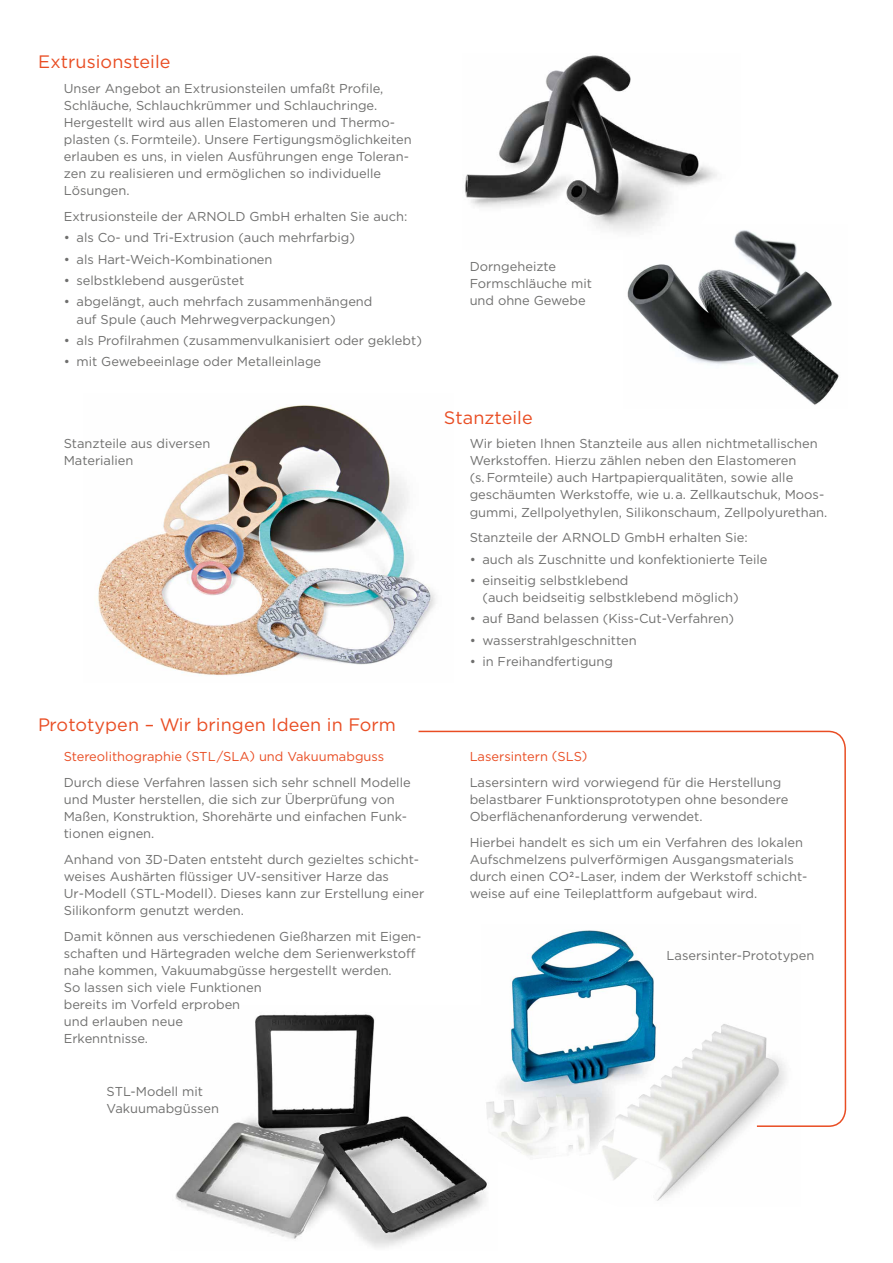
<style>
.page{position:relative;width:893px;height:1263px;background:#fff}
.page>*{position:absolute;margin:0;border:0;box-sizing:border-box;transform-origin:0 0}
.t1{font:18px "Gotham";letter-spacing:.005em;color:#e94d23}
.t2{font:12.9px/17.1px "Gotham";color:#6f6f6e}
.t3{font:12.9px "Gotham";color:#e94d23}
</style>
<div class="page">
<img style="left:98px;top:405px;width:319px;height:271px">
<img style="left:175px;top:1014px;width:242px;height:234px">
<svg style="left:417px;top:55px;width:430px;height:1182px"></svg>
<h1 class="t1" style="left:38px;top:52px;width:134px">Extrusionsteile</h1>
<p class="t2" style="left:64px;top:79px;width:350px">Unser Angebot an Extrusionsteilen umfaßt Profile, Schläuche, Schlauchkrümmer und Schlauchringe.<br>Hergestellt wird aus allen Elastomeren und Thermo&shy;plasten (s. Formteile). Unsere Fertigungsmöglichkeiten erlauben es uns, in vielen Ausführungen enge Toleran&shy;zen zu realisieren und ermöglichen so individuelle Lösungen.</p>
<p class="t2" style="left:64px;top:208px;width:345px">Extrusionsteile der ARNOLD GmbH erhalten Sie auch:</p>
<p class="t2" style="left:64px;top:229px;width:293px">• als Co- und Tri-Extrusion (auch mehrfarbig)</p>
<p class="t2" style="left:64px;top:250px;width:210px">• als Hart-Weich-Kombinationen</p>
<p class="t2" style="left:64px;top:272px;width:182px">• selbstklebend ausgerüstet</p>
<p class="t2" style="left:77px;top:293px;width:297px;text-indent:-13px">• abgelängt, auch mehrfach zusammenhängend auf Spule (auch Mehrwegverpackungen)</p>
<p class="t2" style="left:64px;top:332px;width:360px">• als Profilrahmen (zusammenvulkanisiert oder geklebt)</p>
<p class="t2" style="left:64px;top:353px;width:259px">• mit Gewebeeinlage oder Metalleinlage</p>
<p class="t2" style="left:64px;top:435px;width:148px">Stanzteile aus diversen<br>Materialien</p>
<h1 class="t1" style="left:38px;top:715px;width:359px">Prototypen – Wir bringen Ideen in Form</h1>
<p class="t3" style="left:64px;top:749px;width:322px">Stereolithographie (STL/SLA) und Vakuumabguss</p>
<p class="t2" style="left:64px;top:773px;width:348px">Durch diese Verfahren lassen sich sehr schnell Modelle und Muster herstellen, die sich zur Überprüfung von Maßen, Konstruktion, Shorehärte und einfachen Funk&shy;tionen eignen.</p>
<p class="t2" style="left:64px;top:850px;width:362px">Anhand von 3D-Daten entsteht durch gezieltes schicht&shy;weises Aushärten flüssiger UV-sensitiver Harze das Ur-Modell (STL-Modell). Dieses kann zur Erstellung einer Silikonform genutzt werden.</p>
<p class="t2" style="left:64px;top:927px;width:359px">Damit können aus verschiedenen Gießharzen mit Eigen&shy;schaften und Härtegraden welche dem Serienwerkstoff nahe kommen, Vakuumabgüsse hergestellt werden.<br>So lassen sich viele Funktionen<br>bereits im Vorfeld erproben<br>und erlauben neue<br>Erkenntnisse.</p>
<p class="t2" style="left:107px;top:1082px;width:114px">STL-Modell mit<br>Vakuumabgüssen</p>
<p class="t2" style="left:470px;top:258px;width:124px">Dorngeheizte<br>Formschläuche mit und ohne Gewebe</p>
<h1 class="t1" style="left:444px;top:407px;width:90px">Stanzteile</h1>
<p class="t2" style="left:470px;top:435px;width:359px">Wir bieten Ihnen Stanzteile aus allen nichtmetallischen Werkstoffen. Hierzu zählen neben den Elastomeren<br>(s. Formteile) auch Hartpapierqualitäten, sowie alle geschäumten Werkstoffe, wie u.a. Zellkautschuk, Moos&shy;gummi, Zellpolyethylen, Silikonschaum, Zellpolyurethan.</p>
<p class="t2" style="left:470px;top:529px;width:280px">Stanzteile der ARNOLD GmbH erhalten Sie:</p>
<p class="t2" style="left:470px;top:550px;width:299px">• auch als Zuschnitte und konfektionierte Teile</p>
<p class="t2" style="left:482px;top:572px;width:258px;text-indent:-13px">• einseitig selbstklebend<br>(auch beidseitig selbstklebend möglich)</p>
<p class="t2" style="left:470px;top:610px;width:266px">• auf Band belassen (Kiss-Cut-Verfahren)</p>
<p class="t2" style="left:470px;top:631px;width:168px">• wasserstrahlgeschnitten</p>
<p class="t2" style="left:470px;top:653px;width:145px">• in Freihandfertigung</p>
<p class="t3" style="left:470px;top:749px;width:119px">Lasersintern (SLS)</p>
<p class="t2" style="left:470px;top:773px;width:320px">Lasersintern wird vorwiegend für die Herstellung belastbarer Funktionsprototypen ohne besondere<br>Oberflächenanforderung verwendet.</p>
<p class="t2" style="left:470px;top:833px;width:339px">Hierbei handelt es sich um ein Verfahren des lokalen Aufschmelzens pulverförmigen Ausgangsmaterials durch einen CO<sup>2</sup>-Laser, indem der Werkstoff schicht&shy;weise auf eine Teileplattform aufgebaut wird.</p>
<p class="t2" style="left:666px;top:947px;width:149px">Lasersinter-Prototypen</p>
</div>
